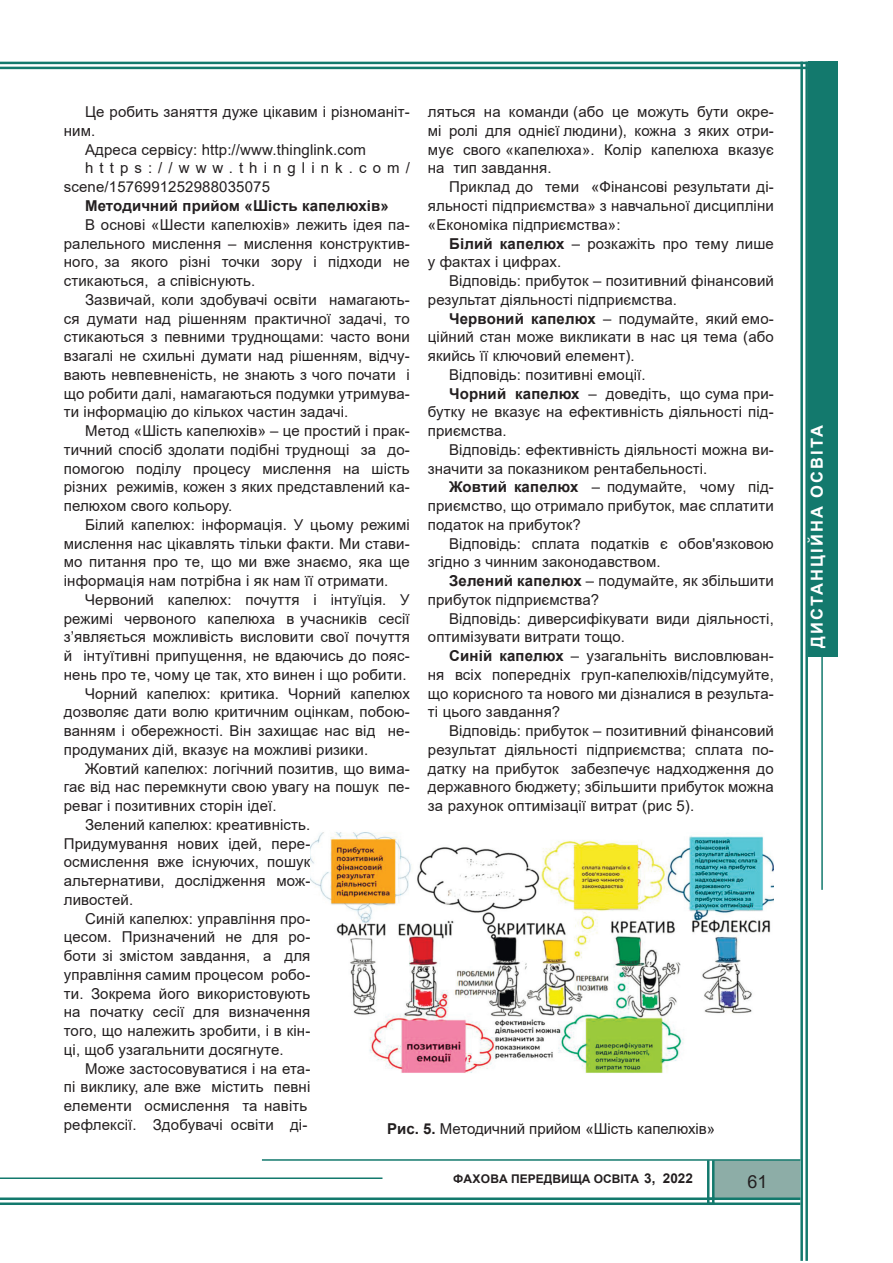
<style>
.page{position:relative;width:893px;height:1263px;background:#fff}
.page>*{position:absolute;margin:0;border:0;box-sizing:border-box;transform-origin:0 0}
.t1{font:18px "Arial";color:#231f20}
.Змист_рубрика{font:700 16.5px "Arial";letter-spacing:.135em;color:#fff}
.ТЕКСТ{font:15px/18.8px "Arial";letter-spacing:.01em;color:#231f20;text-align:justify}
.РУБРИКА{font:15px "Arial";color:#231f20}
.ТЕКСТ-2{font:700 15px "Arial";letter-spacing:.01em;color:#231f20}
.t2{font:700 12px "Arial";color:#231f20}
.s1{font-weight:700}
.s2{font-size:13.5px}
</style>
<div class="page">
<div style="left:808px;top:62px;width:30px;height:595px;background:#13796d"></div>
<div style="left:714px;top:1160px;width:86px;height:37px;background:#8dada7"></div>
<hr style="left:0;top:62px;width:812px;height:2px;background:#13796d">
<hr style="left:0;top:67px;width:812px;height:2px;background:#13796d">
<hr style="left:262px;top:1159px;width:538px;height:2px;background:#13796d">
<hr style="left:0;top:1177px;width:382px;height:2px;background:#13796d">
<hr style="left:821px;top:657px;width:2px;height:233px;background:#13796d">
<hr style="left:0;top:1197px;width:714px;height:3px;background:#13796d">
<hr style="left:0;top:1202px;width:714px;height:3px;background:#13796d">
<hr style="left:712px;top:1160px;width:2px;height:45px;background:#13796d">
<hr style="left:707px;top:1160px;width:2px;height:45px;background:#13796d">
<hr style="left:707px;top:1197px;width:93px;height:3px;background:#13796d">
<hr style="left:707px;top:1202px;width:93px;height:3px;background:#13796d">
<hr style="left:800px;top:62px;width:3px;height:1199px;background:#13796d">
<hr style="left:805px;top:62px;width:3px;height:1199px;background:#13796d">
<img style="left:310px;top:832px;width:464px;height:241px">
<p class="ТЕКСТ" style="left:64px;top:102px;width:348px;text-indent:21px">Це робить заняття дуже цікавим і різноманіт&shy;ним.</p>
<p class="ТЕКСТ" style="left:85px;top:140px;width:282px">Адреса сервісу: http://www.thinglink.com</p>
<p class="ТЕКСТ" style="left:64px;top:159px;width:348px;text-indent:21px">https://www.thinglink.com/ scene/1576991252988035075</p>
<p class="ТЕКСТ-2" style="left:85px;top:195px;width:305px">Методичний прийом «Шість капелюхів»</p>
<p class="ТЕКСТ" style="left:64px;top:215px;width:348px;text-indent:21px">В основі «Шести капелюхів» лежить ідея па&shy;ралельного мислення – мислення конструктив&shy;ного, за якого різні точки зору і підходи не стикаються, а співіснують.</p>
<p class="ТЕКСТ" style="left:64px;top:290px;width:348px;text-indent:21px">Зазвичай, коли здобувачі освіти намагають&shy;ся думати над рішенням практичної задачі, то стикаються з певними труднощами: часто вони взагалі не схильні думати над рішенням, відчу&shy;вають невпевненість, не знають з чого почати і що робити далі, намагаються подумки утримува&shy;ти інформацію до кількох частин задачі.</p>
<p class="ТЕКСТ" style="left:64px;top:421px;width:348px;text-indent:21px">Метод «Шість капелюхів» – це простий і прак&shy;тичний спосіб здолати подібні труднощі за до&shy;помогою поділу процесу мислення на шість різних режимів, кожен з яких представлений ка&shy;пелюхом свого кольору.</p>
<p class="ТЕКСТ" style="left:64px;top:515px;width:348px;text-indent:21px">Білий капелюх: інформація. У цьому режимі мислення нас цікавлять тільки факти. Ми стави&shy;мо питання про те, що ми вже знаємо, яка ще інформація нам потрібна і як нам її отримати.</p>
<p class="ТЕКСТ" style="left:64px;top:590px;width:348px;text-indent:21px">Червоний капелюх: почуття і інтуїція. У режимі червоного капелюха в учасників сесії з’являється можливість висловити свої почуття й інтуїтивні припущення, не вдаючись до пояс&shy;нень про те, чому це так, хто винен і що робити.</p>
<p class="ТЕКСТ" style="left:64px;top:684px;width:348px;text-indent:21px">Чорний капелюх: критика. Чорний капелюх дозволяє дати волю критичним оцінкам, побою&shy;ванням і обережності. Він захищає нас від не&shy;продуманих дій, вказує на можливі ризики.</p>
<p class="ТЕКСТ" style="left:64px;top:759px;width:348px;text-indent:21px">Жовтий капелюх: логічний позитив, що вима&shy;гає від нас перемкнути свою увагу на пошук пе&shy;реваг і позитивних сторін ідеї.</p>
<p class="ТЕКСТ" style="left:64px;top:815px;width:248px;text-indent:21px">Зелений капелюх: креативність.<br>Придумування нових ідей, пере&shy;осмислення вже існуючих, пошук альтернативи, дослідження мож&shy;ливостей.</p>
<p class="ТЕКСТ" style="left:64px;top:909px;width:248px;text-indent:21px">Синій капелюх: управління про&shy;цесом. Призначений не для ро&shy;боти зі змістом завдання, а для управління самим процесом робо&shy;ти. Зокрема його використовують на початку сесії для визначення того, що належить зробити, і в кін&shy;ці, щоб узагальнити досягнуте.</p>
<p class="ТЕКСТ" style="left:64px;top:1059px;width:248px;text-align:left;text-indent:21px">Може застосовуватися і на ета&shy;пі виклику, але вже містить певні елементи осмислення та навіть рефлексії. Здобувачі освіти ді-</p>
<p class="ТЕКСТ" style="left:428px;top:102px;width:348px">ляться на команди (або це можуть бути окре&shy;мі ролі для однієї людини), кожна з яких отри&shy;мує свого «капелюха». Колір капелюха вказує на тип завдання.</p>
<p class="ТЕКСТ" style="left:428px;top:177px;width:348px;text-indent:21px">Приклад до теми «Фінансові результати ді&shy;яльності підприємства» з навчальної дисципліни «Економіка підприємства»:</p>
<p class="ТЕКСТ" style="left:428px;top:234px;width:348px;text-indent:21px"><span class="s1">Білий капелюх</span> – розкажіть про тему лише у фактах і цифрах.</p>
<p class="ТЕКСТ" style="left:428px;top:271px;width:348px;text-indent:21px">Відповідь: прибуток – позитивний фінансовий результат діяльності підприємства.</p>
<p class="ТЕКСТ" style="left:428px;top:309px;width:348px;text-indent:21px"><span class="s1">Червоний капелюх</span> – подумайте, який емо&shy;ційний стан може викликати в нас ця тема (або якийсь її ключовий елемент).</p>
<p class="ТЕКСТ" style="left:449px;top:365px;width:198px">Відповідь: позитивні емоції.</p>
<p class="ТЕКСТ" style="left:428px;top:384px;width:348px;text-indent:21px"><span class="s1">Чорний капелюх</span> – доведіть, що сума при&shy;бутку не вказує на ефективність діяльності під&shy;приємства.</p>
<p class="ТЕКСТ" style="left:428px;top:440px;width:348px;text-indent:21px">Відповідь: ефективність діяльності можна ви&shy;значити за показником рентабельності.</p>
<p class="ТЕКСТ" style="left:428px;top:477px;width:348px;text-indent:21px"><span class="s1">Жовтий капелюх</span> – подумайте, чому під&shy;приємство, що отримало прибуток, має сплатити податок на прибуток?</p>
<p class="ТЕКСТ" style="left:428px;top:534px;width:347px;text-indent:21px">Відповідь: сплата податків є обов'язковою згідно з чинним законодавством.</p>
<p class="ТЕКСТ" style="left:428px;top:571px;width:348px;text-indent:21px"><span class="s1">Зелений капелюх</span> – подумайте, як збільшити прибуток підприємства?</p>
<p class="ТЕКСТ" style="left:428px;top:609px;width:348px;text-indent:21px">Відповідь: диверсифікувати види діяльності, оптимізувати витрати тощо.</p>
<p class="ТЕКСТ" style="left:428px;top:646px;width:348px;text-indent:21px"><span class="s1">Синій капелюх</span> – узагальніть висловлюван&shy;ня всіх попередніх груп-капелюхів/підсумуйте, що корисного та нового ми дізналися в результа&shy;ті цього завдання?</p>
<p class="ТЕКСТ" style="left:428px;top:721px;width:348px;text-indent:21px">Відповідь: прибуток – позитивний фінансовий результат діяльності підприємства; сплата по&shy;датку на прибуток забезпечує надходження до державного бюджету; збільшити прибуток можна за рахунок оптимізації витрат (рис 5).</p>
<p class="РУБРИКА" style="left:387px;top:1118px;width:329px"><span class="s1">Рис. 5.</span> Методичний прийом «Шість капелюхів»</p>
<p class="t2" style="left:453px;top:1170px;width:241px">ФАХОВА ПЕРЕДВИЩА ОСВІТА <span class="s2">3, 2022</span></p>
<p class="t1" style="left:747px;top:1169px;width:22px">61</p>
<p class="Змист_рубрика" style="left:805px;top:648px;width:225px;rotate:-90deg">ДИСТАНЦІЙНА ОСВІТА</p>
</div>
